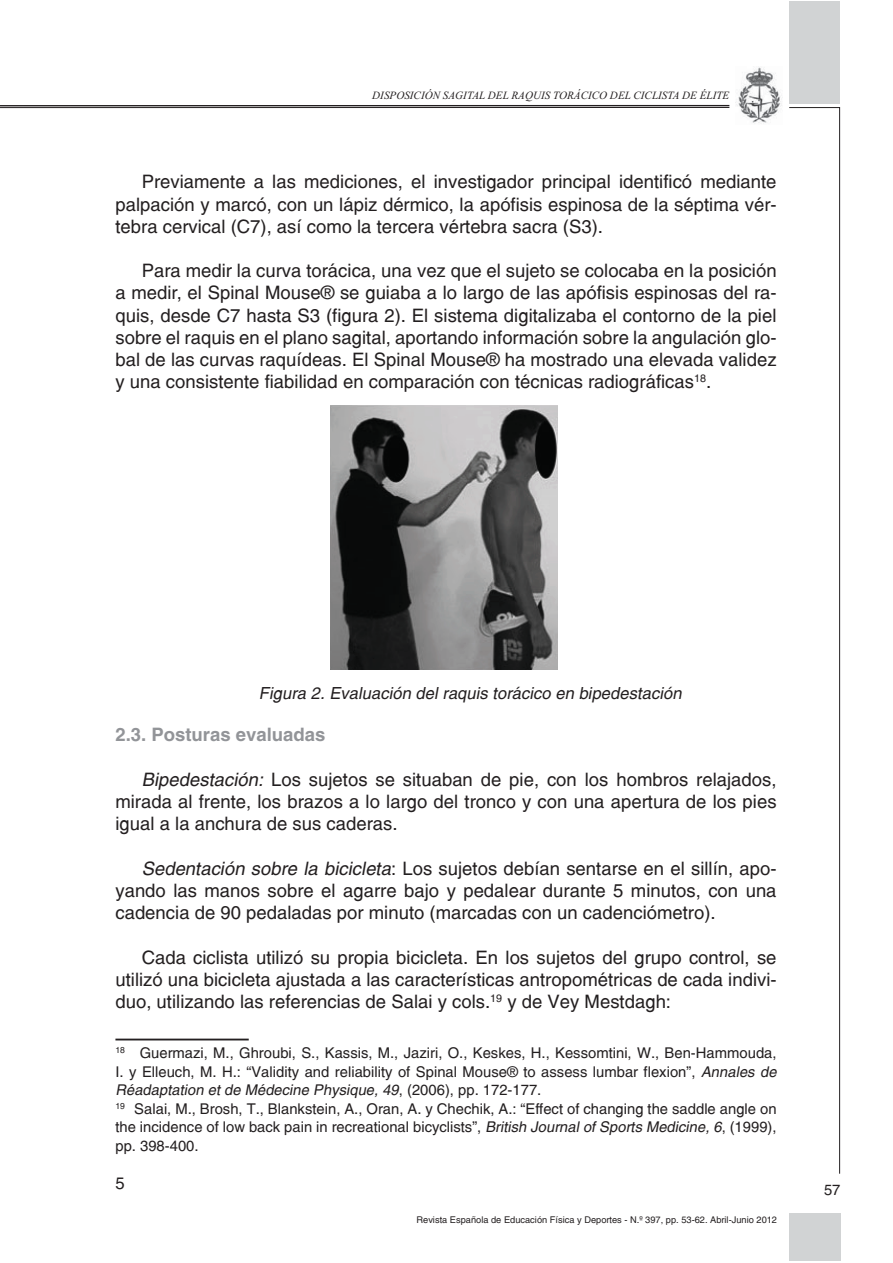
<style>
.page{position:relative;width:893px;height:1263px;background:#fff}
.page>*{position:absolute;margin:0;border:0;box-sizing:border-box;transform-origin:0 0}
.t1{font:18.45px/22.2px "Switzerland Plain";color:#231f20;text-align:justify}
.t2{font:700 18.45px "Switzerland";color:#929498}
.t3{font:italic 16.65px "Switzerland Plain";color:#231f20}
.t4{font:16.65px "Switzerland Plain";color:#231f20}
.t5{font:14.85px/18.5px "Switzerland Plain";color:#231f20}
.t6{font:italic 11.1px "Times New Roman";color:#231f20}
.t7{font:9.3px "Switzerland Plain";color:#231f20}
.s1{font-style:italic}
</style>
<div class="page">
<svg style="left:789px;top:107px;width:51px;height:1067px"></svg>
<div style="left:789px;top:2px;width:50px;height:102px;background:#d1d3d4"></div>
<div style="left:789px;top:1213px;width:51px;height:48px;background:#d1d3d4"></div>
<img style="left:736px;top:67px;width:47px;height:56px">
<hr style="left:0;top:105px;width:729px;height:1px;background:#231f20">
<hr style="left:0;top:107px;width:729px;height:1px;background:#231f20">
<hr style="left:115px;top:1039px;width:134px;height:1px;background:#231f20">
<img style="left:331px;top:406px;width:226px;height:263px">
<p class="t6" style="left:372px;top:88px;width:359px">DISPOSICIÓN SAGITAL DEL RAQUIS TORÁCICO DEL CICLISTA DE ÉLITE</p>
<p class="t1" style="left:115px;top:171px;width:663px;text-indent:26px">Previamente a las mediciones, el investigador principal identificó mediante palpación y marcó, con un lápiz dérmico, la apófisis espinosa de la séptima vér&shy;tebra cervical (C7), así como la tercera vértebra sacra (S3).</p>
<p class="t1" style="left:115px;top:259px;width:663px;text-indent:26px">Para medir la curva torácica, una vez que el sujeto se colocaba en la posición a medir, el Spinal Mouse® se guiaba a lo largo de las apófisis espinosas del ra&shy;quis, desde C7 hasta S3 (figura 2). El sistema digitalizaba el contorno de la piel sobre el raquis en el plano sagital, aportando información sobre la angulación glo&shy;bal de las curvas raquídeas. El Spinal Mouse® ha mostrado una elevada validez y una consistente fiabilidad en comparación con técnicas radiográficas<sup>18</sup>.</p>
<p class="t3" style="left:259px;top:683px;width:428px">Figura 2. Evaluación del raquis torácico en bipedestación</p>
<p class="t2" style="left:115px;top:724px;width:211px">2.3. Posturas evaluadas</p>
<p class="t1" style="left:115px;top:768px;width:663px;text-indent:26px"><span class="s1">Bipedestación:</span> Los sujetos se situaban de pie, con los hombros relajados, mirada al frente, los brazos a lo largo del tronco y con una apertura de los pies igual a la anchura de sus caderas.</p>
<p class="t1" style="left:115px;top:857px;width:663px;text-indent:26px"><span class="s1">Sedentación sobre la bicicleta</span>: Los sujetos debían sentarse en el sillín, apo&shy;yando las manos sobre el agarre bajo y pedalear durante 5 minutos, con una cadencia de 90 pedaladas por minuto (marcadas con un cadenciómetro).</p>
<p class="t1" style="left:115px;top:946px;width:663px;text-indent:26px">Cada ciclista utilizó su propia bicicleta. En los sujetos del grupo control, se utilizó una bicicleta ajustada a las características antropométricas de cada indivi&shy;duo, utilizando las referencias de Salai y cols.<sup>19</sup> y de Vey Mestdagh:</p>
<p class="t5" style="left:115px;top:1043px;width:666px"><sup>18</sup> Guermazi, M., Ghroubi, S., Kassis, M., Jaziri, O., Keskes, H., Kessomtini, W., Ben-Hammouda, I. y Elleuch, M. H.: “Validity and reliability of Spinal Mouse® to assess lumbar flexion”, <span class="s1">Annales de Réadaptation et de Médecine Physique, 49</span>, ( 2 0 0 6 ) , p p . 1 7 2 - 1 7 7 .<br><sup>19</sup> Salai, M., Brosh, T., Blankstein, A., Oran, A. y Chechik, A.: “Effect of changing the saddle angle on the incidence of low back pain in recreational bicyclists”, <span class="s1">British JournalofSports Medicine,6</span>, (1999), pp. 398-400.</p>
<p class="t4" style="left:115px;top:1174px;width:11px">5</p>
<p class="t7" style="left:416px;top:1214px;width:362px">Revista Española de Educación Física y Deportes - N.º 397, pp. 53-62. Abril-Junio 2012</p>
<p class="t5" style="left:824px;top:1180px;width:18px">57</p>
</div>
